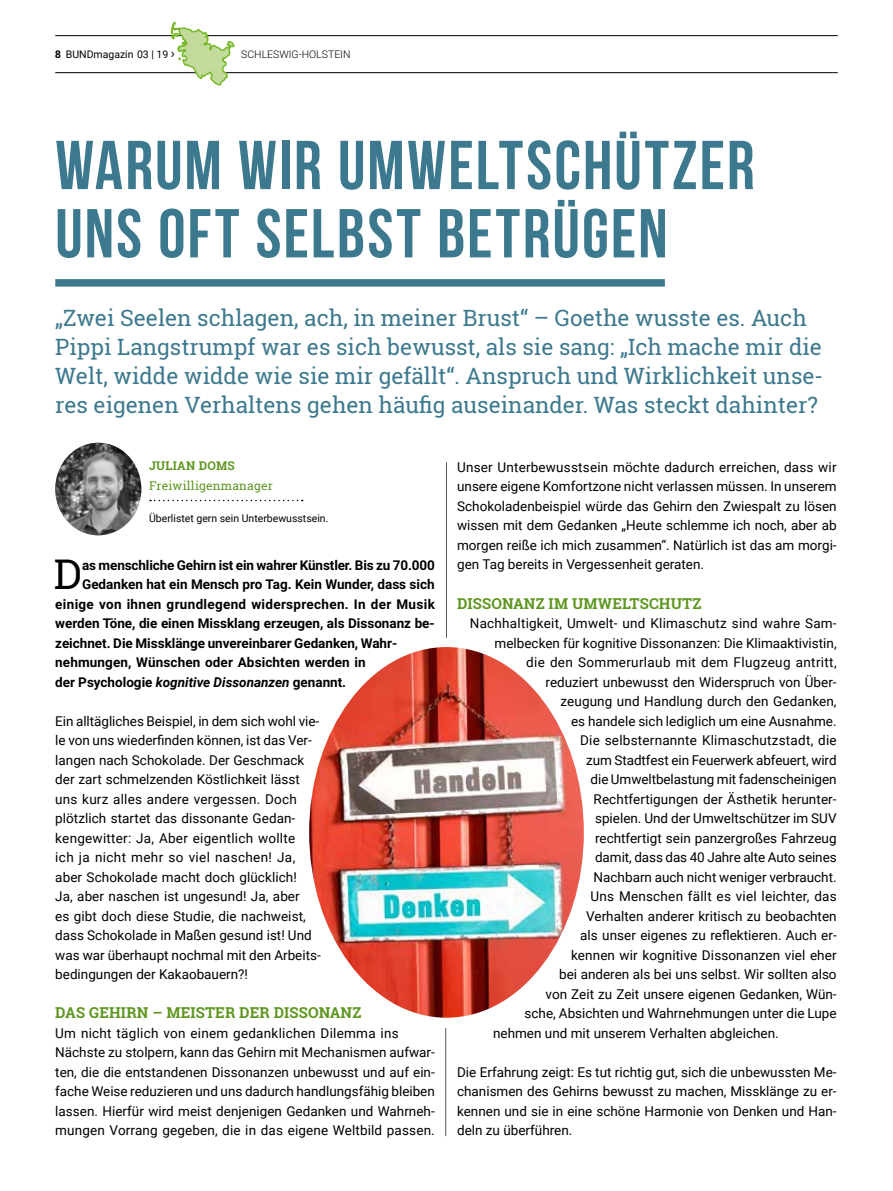
<style>
.page{position:relative;width:893px;height:1191px;background:#fff}
.page>*{position:absolute;margin:0;border:0;box-sizing:border-box;transform-origin:0 0}
.t1{font:700 69px/68.2px "Bebas Neue";letter-spacing:.03em;color:#3d798e}
.t2{font:40.95px "Roboto Slab";color:#000}
.t3{font:22.5px/29.2px "Roboto Slab";color:#3d798e}
.t4{font:700 15px "Roboto Slab";letter-spacing:.01em;color:#5e961f}
.t5{font:13.5px/19.5px "Roboto";color:#000}
.t6{font:700 13.5px "Roboto";color:#000}
.t7{font:700 13.5px "Roboto";letter-spacing:.025em;color:#000}
.t8{font:13.5px "Roboto";letter-spacing:.025em;color:#000}
.t9{font:12px "Roboto Slab";letter-spacing:.02em;color:#5e961f}
.t10{font:700 12px "Roboto Slab";letter-spacing:.02em;color:#5e961f}
.t11{font:10.5px "Roboto";color:#000}
.t12{font:300 10.5px "Roboto";color:#000}
.s1{font-family:"Roboto Slab";font-weight:700}
.s2{font-size:13.5px}
.s3{font-style:italic}
</style>
<div class="page">
<div style="left:55px;top:279px;width:610px;height:8px;background:#3d798e"></div>
<hr style="left:446px;top:462px;width:1px;height:176px;background:#565655">
<img style="left:55px;top:443px;width:86px;height:92px">
<svg style="left:150px;top:500px;width:153px;height:1px"></svg>
<img style="left:309px;top:647px;width:275px;height:370px">
<hr style="left:445px;top:1028px;width:1px;height:108px;background:#565655">
<hr style="left:55px;top:72px;width:783px;height:1px;background:#000">
<hr style="left:55px;top:35px;width:783px;height:1px;background:#000">
<svg style="left:170px;top:21px;width:66px;height:65px"></svg>
<p class="t11" style="left:55px;top:47px;width:121px"><span class="s1">8</span> BUNDmagazin 03 | 19 <span class="s2">›</span></p>
<p class="t12" style="left:241px;top:47px;width:111px">SCHLESWIG-HOLSTEIN</p>
<h1 class="t1" style="left:55px;top:130px;width:701px">WARUM WIR UMWELTSCHÜTZER<br>UNS OFT SELBST BETRÜGEN</h1>
<p class="t3" style="left:55px;top:303px;width:769px">„Zwei Seelen schlagen, ach, in meiner Brust“ – Goethe wusste es. Auch Pippi Langstrumpf war es sich bewusst, als sie sang: „Ich mache mir die Welt, widde widde wie sie mir gefällt“. Anspruch und Wirklichkeit unse&shy;res eigenen Verhaltens gehen häufig auseinander. Was steckt dahinter?</p>
<p class="t10" style="left:149px;top:458px;width:87px">JULIAN DOMS</p>
<p class="t9" style="left:149px;top:478px;width:125px">Freiwilligenmanager</p>
<p class="t11" style="left:149px;top:511px;width:181px">Überlistet gern sein Unterbewusstsein.</p>
<h2 class="t2" style="left:54px;top:546px;width:30px">D</h2>
<p class="t6" style="left:82px;top:555px;width:354px">as menschliche Gehirn ist ein wahrer Künstler. Bis zu 70.000</p>
<p class="t6" style="left:82px;top:575px;width:354px">Gedanken hat ein Mensch pro Tag. Kein Wunder, dass sich</p>
<p class="t7" style="left:55px;top:594px;width:381px">einige von ihnen grundlegend widersprechen. In der Musik</p>
<p class="t6" style="left:55px;top:614px;width:381px">werden Töne, die einen Missklang erzeugen, als Dissonanz be-</p>
<p class="t6" style="left:55px;top:633px;width:343px">zeichnet. Die Missklänge unvereinbarer Gedanken, Wahr-</p>
<p class="t6" style="left:55px;top:653px;width:312px">nehmungen, Wünschen oder Absichten werden in</p>
<p class="t6" style="left:55px;top:672px;width:292px">der Psychologie <span class="s3">kognitive Dissonanzen</span> genannt.</p>
<p class="t5" style="left:55px;top:710px;width:267px">Ein alltägliches Beispiel, in dem sich wohl vie&shy;le von uns wiederfinden können, ist das Ver&shy;langen nach Schokolade. Der Geschmack der zart schmelzenden Köstlichkeit lässt uns kurz alles andere vergessen. Doch plötzlich startet das dissonante Gedan&shy;kengewitter: Ja, Aber eigentlich wollte<br>ich ja nicht mehr so viel naschen! Ja, aber Schokolade macht doch glücklich!<br>Ja, aber naschen ist ungesund! Ja, aber<br>es gibt doch diese Studie, die nachweist, dass Schokolade in Maßen gesund ist! Und was war überhaupt nochmal mit den Arbeits&shy;bedingungen der Kakaobauern?!</p>
<p class="t4" style="left:55px;top:1002px;width:308px">DAS GEHIRN – MEISTER DER DISSONANZ</p>
<p class="t5" style="left:55px;top:1022px;width:381px">Um nicht täglich von einem gedanklichen Dilemma ins Nächste zu stolpern, kann das Gehirn mit Mechanismen aufwar&shy;ten, die die entstandenen Dissonanzen unbewusst und auf ein&shy;fache Weise reduzieren und uns dadurch handlungsfähig bleiben lassen. Hierfür wird meist denjenigen Gedanken und Wahrneh&shy;mungen Vorrang gegeben, die in das eigene Weltbild passen.</p>
<p class="t5" style="left:457px;top:457px;width:381px;text-align:justify">Unser Unterbewusstsein möchte dadurch erreichen, dass wir unsere eigene Komfortzone nicht verlassen müssen. In unserem Schokoladenbeispiel würde das Gehirn den Zwiespalt zu lösen wissen mit dem Gedanken „Heute schlemme ich noch, aber ab morgen reiße ich mich zusammen“. Natürlich ist das am morgi&shy;gen Tag bereits in Vergessenheit geraten.</p>
<p class="t4" style="left:457px;top:593px;width:246px">DISSONANZ IM UMWELTSCHUTZ</p>
<p class="t5" style="left:470px;top:613px;width:368px">Nachhaltigkeit, Umwelt- und Klimaschutz sind wahre Sam-</p>
<p class="t5" style="left:495px;top:632px;width:344px">melbecken für kognitive Dissonanzen: Die Klimaaktivistin,</p>
<p class="t8" style="left:526px;top:653px;width:312px">die den Sommerurlaub mit dem Flugzeug antritt,</p>
<p class="t5" style="left:546px;top:671px;width:293px">reduziert unbewusst den Widerspruch von Über-</p>
<p class="t5" style="left:561px;top:691px;width:277px">zeugung und Handlung durch den Gedanken,</p>
<p class="t5" style="left:571px;top:710px;width:267px">es handele sich lediglich um eine Ausnahme.</p>
<p class="t5" style="left:580px;top:730px;width:258px">Die selbsternannte Klimaschutzstadt, die</p>
<p class="t5" style="left:586px;top:749px;width:252px">zum Stadtfest ein Feuerwerk abfeuert, wird</p>
<p class="t5" style="left:591px;top:769px;width:247px">die Umweltbelastung mit fadenscheinigen</p>
<p class="t5" style="left:594px;top:788px;width:245px">Rechtfertigungen der Ästhetik herunter-</p>
<p class="t5" style="left:595px;top:808px;width:243px">spielen. Und der Umweltschützer im SUV</p>
<p class="t5" style="left:595px;top:827px;width:243px">rechtfertigt sein panzergroßes Fahrzeug</p>
<p class="t5" style="left:595px;top:847px;width:243px">damit, dass das 40 Jahre alte Auto seines</p>
<p class="t5" style="left:594px;top:866px;width:244px">Nachbarn auch nicht weniger verbraucht.</p>
<p class="t5" style="left:591px;top:886px;width:248px">Uns Menschen fällt es viel leichter, das</p>
<p class="t5" style="left:586px;top:905px;width:252px">Verhalten anderer kritisch zu beobachten</p>
<p class="t5" style="left:580px;top:925px;width:258px">als unser eigenes zu reflektieren. Auch er-</p>
<p class="t5" style="left:571px;top:944px;width:267px">kennen wir kognitive Dissonanzen viel eher</p>
<p class="t5" style="left:559px;top:964px;width:279px">bei anderen als bei uns selbst. Wir sollten also</p>
<p class="t5" style="left:546px;top:983px;width:293px">von Zeit zu Zeit unsere eigenen Gedanken, Wün-</p>
<p class="t5" style="left:525px;top:1003px;width:313px">sche, Absichten und Wahrnehmungen unter die Lupe</p>
<p class="t5" style="left:493px;top:1022px;width:287px">nehmen und mit unserem Verhalten abgleichen.</p>
<p class="t5" style="left:457px;top:1061px;width:381px;text-align:justify">Die Erfahrung zeigt: Es tut richtig gut, sich die unbewussten Me&shy;chanismen des Gehirns bewusst zu machen, Missklänge zu er&shy;kennen und sie in eine schöne Harmonie von Denken und Han&shy;deln zu überführen.</p>
</div>
